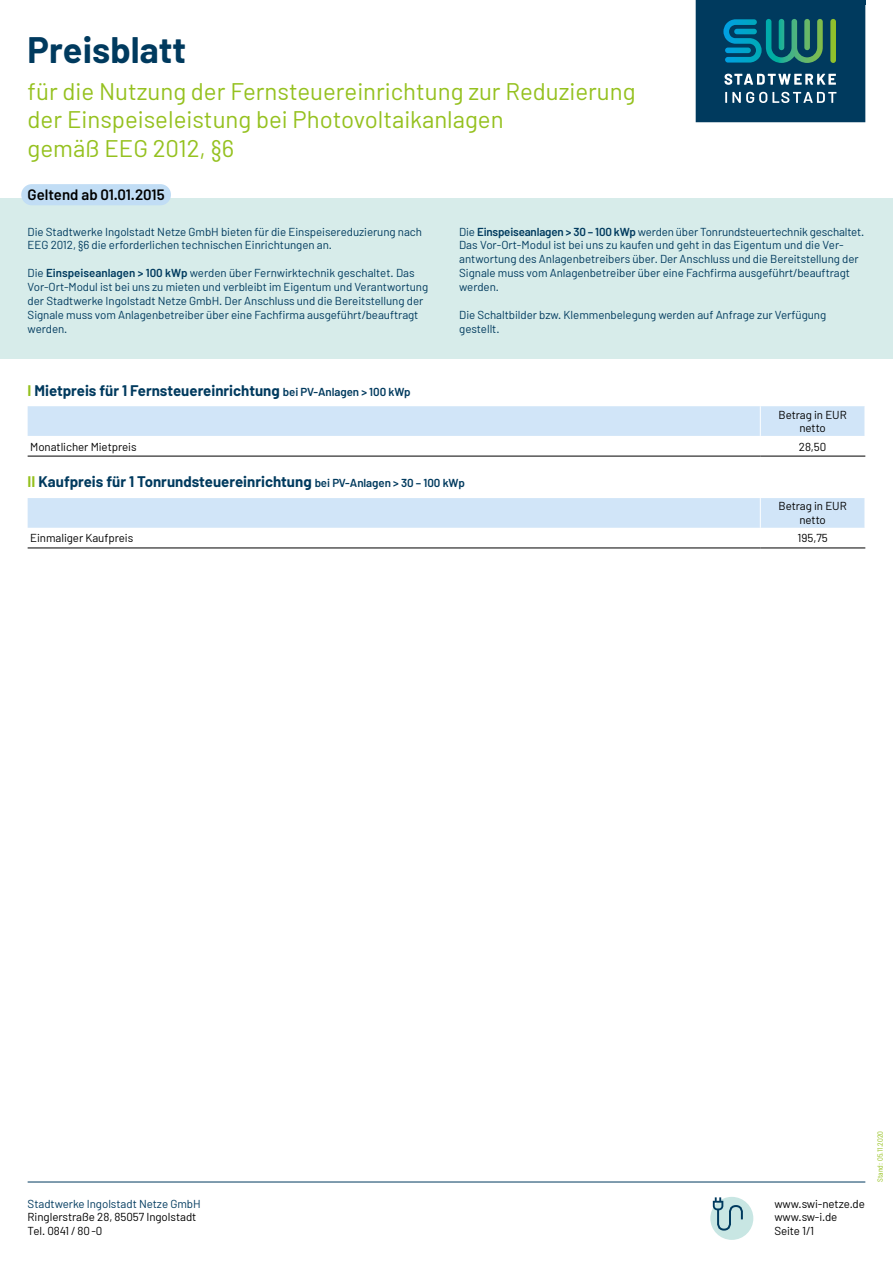
<style>
.page{position:relative;width:893px;height:1263px;background:#fff}
.page>*{position:absolute;margin:0;border:0;box-sizing:border-box;transform-origin:0 0}
.t1{font:700 36px "Barlow";letter-spacing:.005em;color:#003a5e}
.t2{font:24px "Barlow";color:#95c11f}
.H3-Preisblatt{font:700 15px "Barlow";color:#003a5e}
.highlight-semibold-b{font:600 15px "Barlow";color:#000}
.barlow-regular-7_7-f{font:11.55px/13.8px "Barlow";letter-spacing:-.005em;color:#003a5e}
.barlow-regular-7_7-f-2{font:11.55px/13.8px "Barlow";letter-spacing:-.005em;color:#000}
.t3{font:semi-condensed 7.5px "Barlow";letter-spacing:.01em;color:#95c11f}
.s1{font-weight:600}
.s2{color:#95c11f}
.s3{font-weight:600;font-size:11.55px}
</style>
<div class="page">
<div style="left:696px;top:0;width:169px;height:122px;background:#003a5e"></div>
<svg style="left:723px;top:19px;width:113px;height:44px"></svg>
<svg style="left:724px;top:74px;width:112px;height:11px"></svg>
<svg style="left:725px;top:92px;width:111px;height:11px"></svg>
<hr style="left:28px;top:1182px;width:837px;height:1px;background:#003a5e">
<div style="left:710px;top:1197px;width:43px;height:43px;background:#c8e6e3;border-radius:50%"></div>
<svg style="left:713px;top:1197px;width:31px;height:34px"></svg>
<svg style="left:28px;top:406px;width:838px;height:50px"></svg>
<hr style="left:28px;top:456px;width:732px;height:1px;background:#000">
<hr style="left:760px;top:456px;width:105px;height:1px;background:#000">
<svg style="left:28px;top:498px;width:838px;height:50px"></svg>
<hr style="left:28px;top:548px;width:732px;height:1px;background:#000">
<hr style="left:760px;top:548px;width:105px;height:1px;background:#000">
<div style="left:0;top:198px;width:893px;height:161px;background:#d7ecea"></div>
<div style="left:21px;top:184px;width:150px;height:21px;background:#c1ddf5;border-radius:11px"></div>
<h1 class="t1" style="left:28px;top:27px;width:160px">Preisblatt</h1>
<h2 class="t2" style="left:28px;top:76px;width:609px">für die Nutzung der Fernsteuereinrichtung zur Reduzierung</h2>
<h2 class="t2" style="left:28px;top:104px;width:478px">der Einspeiseleistung bei Photovoltaikanlagen</h2>
<h2 class="t2" style="left:28px;top:133px;width:208px">gemäß EEG 2012, §6</h2>
<p class="highlight-semibold-b" style="left:28px;top:185px;width:138px">Geltend ab 01.01.2015</p>
<p class="barlow-regular-7_7-f" style="left:28px;top:224px;width:396px">Die Stadtwerke Ingolstadt Netze GmbH bieten für die Einspeisereduzierung nach<br>EEG 2012, §6 die erforderlichen technischen Einrichtungen an.</p>
<p class="barlow-regular-7_7-f" style="left:28px;top:266px;width:402px">Die <span class="s1">Einspeiseanlagen &gt; 100 kWp</span> werden über Fernwirktechnik geschaltet. Das Vor-Ort-Modul ist bei uns zu mieten und verbleibt im Eigentum und Verantwortung der Stadtwerke Ingolstadt Netze GmbH. Der Anschluss und die Bereitstellung der Signale muss vom Anlagenbetreiber über eine Fachfirma ausgeführt/beauftragt werden.</p>
<p class="H3-Preisblatt" style="left:28px;top:381px;width:384px"><span class="s2">I</span> Mietpreis für 1 Fernsteuereinrichtung <span class="s3">bei PV-Anlagen &gt; 100 kWp</span></p>
<p class="barlow-regular-7_7-f" style="left:459px;top:224px;width:407px">Die <span class="s1">Einspeiseanlagen &gt; 30 – 100 kWp</span> werden über Tonrundsteuertechnik geschaltet.<br>Das Vor-Ort-Modul ist bei uns zu kaufen und geht in das Eigentum und die Ver&shy;antwortung des Anlagenbetreibers über. Der Anschluss und die Bereitstellung der Signale muss vom Anlagenbetreiber über eine Fachfirma ausgeführt/beauftragt werden.</p>
<p class="barlow-regular-7_7-f" style="left:459px;top:307px;width:369px">Die Schaltbilder bzw. Klemmenbelegung werden auf Anfrage zur Verfügung gestellt.</p>
<p class="barlow-regular-7_7-f-2" style="left:778px;top:407px;width:70px">Betrag in EUR</p>
<p class="barlow-regular-7_7-f-2" style="left:799px;top:421px;width:28px">netto</p>
<p class="barlow-regular-7_7-f-2" style="left:30px;top:439px;width:108px">Monatlicher Mietpreis</p>
<p class="barlow-regular-7_7-f-2" style="left:799px;top:439px;width:29px">28,50</p>
<p class="H3-Preisblatt" style="left:28px;top:473px;width:439px"><span class="s2">II</span> Kaufpreis für 1 Tonrundsteuereinrichtung <span class="s3">bei PV-Anlagen &gt; 30 – 100 kWp</span></p>
<p class="barlow-regular-7_7-f-2" style="left:778px;top:499px;width:70px">Betrag in EUR</p>
<p class="barlow-regular-7_7-f-2" style="left:799px;top:513px;width:28px">netto</p>
<p class="barlow-regular-7_7-f-2" style="left:30px;top:531px;width:105px">Einmaliger Kaufpreis</p>
<p class="barlow-regular-7_7-f-2" style="left:798px;top:531px;width:32px">195,75</p>
<p class="barlow-regular-7_7-f" style="left:28px;top:1196px;width:174px">Stadtwerke Ingolstadt Netze GmbH</p>
<p class="barlow-regular-7_7-f-2" style="left:28px;top:1210px;width:170px">Ringlerstraße 28, 85057 Ingolstadt<br>Tel. 0841 / 80-0</p>
<p class="barlow-regular-7_7-f-2" style="left:774px;top:1196px;width:92px">www.swi-netze.de www.sw-i.de<br>Seite 1/1</p>
<p class="t3" style="left:875px;top:1182px;width:53px;rotate:-90deg">Stand: 05.11.2020</p>
</div>
